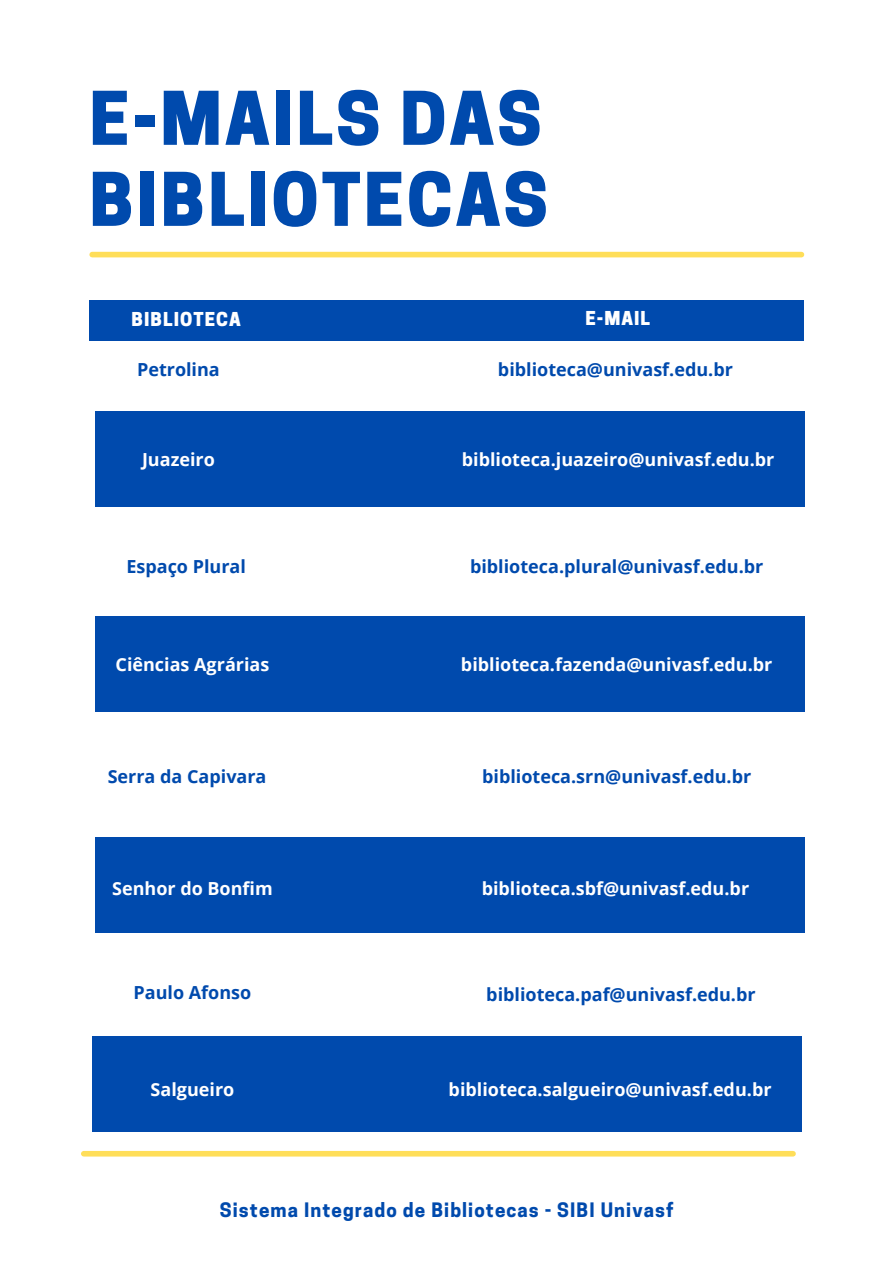
<style>
.page{position:relative;width:894px;height:1264px;background:#fff}
.page>*{position:absolute;margin:0;border:0;box-sizing:border-box;transform-origin:0 0}
.t1{font:800 69.3px/81px "Cooper Hewitt";letter-spacing:.04em;color:#004aad}
.t2{font:700 18.75px "Cooper Hewitt";letter-spacing:.06em;color:#004aad}
.t3{font:700 18px "Open Sans";color:#fff}
.t4{font:700 18px "Open Sans";color:#004aad}
.t5{font:800 18px "Cooper Hewitt";letter-spacing:.055em;color:#fff}
</style>
<div class="page">
<div style="left:89px;top:300px;width:715px;height:41px;background:#004aad"></div>
<div style="left:95px;top:411px;width:709px;height:96px;background:#004aad"></div>
<div style="left:92px;top:252px;width:709px;height:5px;background:#ffde59"></div>
<div style="left:84px;top:1150px;width:708px;height:6px;background:#ffde59"></div>
<div style="left:92px;top:1036px;width:709px;height:95px;background:#004aad"></div>
<div style="left:95px;top:616px;width:709px;height:96px;background:#004aad"></div>
<div style="left:95px;top:837px;width:709px;height:96px;background:#004aad"></div>
<h1 class="t1" style="left:89px;top:87px;width:460px">E-MAILS DAS<br>BIBLIOTECAS</h1>
<p class="t5" style="left:132px;top:313px;width:110px">BIBLIOTECA</p>
<p class="t5" style="left:585px;top:311px;width:66px">E-MAIL</p>
<p class="t4" style="left:137px;top:357px;width:84px">Petrolina</p>
<p class="t4" style="left:498px;top:357px;width:236px">biblioteca@univasf.edu.br</p>
<p class="t3" style="left:142px;top:447px;width:74px">Juazeiro</p>
<p class="t3" style="left:461px;top:447px;width:314px">biblioteca.juazeiro@univasf.edu.br</p>
<p class="t4" style="left:126px;top:553px;width:121px">Espaço Plural</p>
<p class="t4" style="left:470px;top:553px;width:295px">biblioteca.plural@univasf.edu.br</p>
<p class="t3" style="left:115px;top:651px;width:155px">Ciências Agrárias</p>
<p class="t3" style="left:461px;top:651px;width:313px">biblioteca.fazenda@univasf.edu.br</p>
<p class="t4" style="left:108px;top:763px;width:160px">Serra da Capivara</p>
<p class="t4" style="left:482px;top:763px;width:270px">biblioteca.srn@univasf.edu.br</p>
<p class="t3" style="left:112px;top:876px;width:162px">Senhor do Bonfim</p>
<p class="t3" style="left:481px;top:876px;width:269px">biblioteca.sbf@univasf.edu.br</p>
<p class="t4" style="left:133px;top:979px;width:119px">Paulo Afonso</p>
<p class="t4" style="left:486px;top:981px;width:271px">biblioteca.paf@univasf.edu.br</p>
<p class="t3" style="left:150px;top:1076px;width:85px">Salgueiro</p>
<p class="t3" style="left:448px;top:1077px;width:324px">biblioteca.salgueiro@univasf.edu.br</p>
<p class="t2" style="left:220px;top:1202px;width:455px">Sistema Integrado de Bibliotecas - SIBI Univasf</p>
</div>
